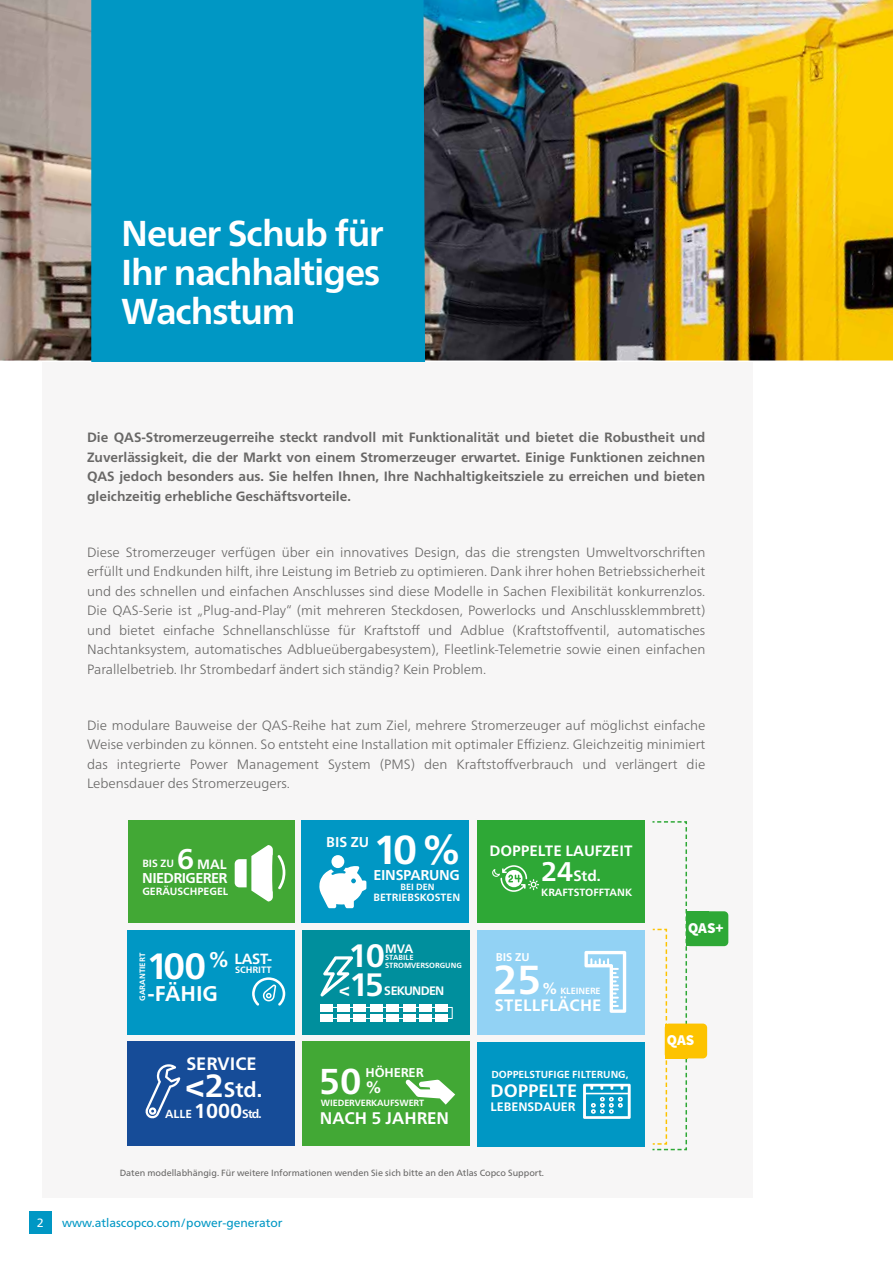
<style>
.page{position:relative;width:893px;height:1263px;background:#fff}
.page>*{position:absolute;margin:0;border:0;box-sizing:border-box;transform-origin:0 0}
.t1{font:700 40.5px "Neue Frutiger World";color:#fff}
.t2{font:700 36.6px "Neue Frutiger World";color:#fff}
.t3{font:700 36px/39px "Neue Frutiger World";letter-spacing:-.03em;color:#fff;text-align:justify}
.t4{font:700 32.4px "Neue Frutiger World";color:#fff}
.t5{font:700 28.5px "Neue Frutiger World";color:#fff}
.t6{font:700 21.3px "Neue Frutiger World";color:#fff}
.t7{font:700 21px "Neue Frutiger World";color:#fff}
.t8{font:700 18px "Neue Frutiger World";color:#fff}
.t9{font:700 16.8px "Neue Frutiger World";color:#fff}
.t10{font:700 16.5px "Neue Frutiger World";letter-spacing:.01em;color:#fff}
.t11{font:700 15px "Neue Frutiger World";color:#fff}
.t12{font:900 15px "Source Sans Pro";letter-spacing:-.005em;color:#fff}
.t13{font:700 14.85px "Neue Frutiger World";color:#fff}
.t14{font:700 14.25px "Neue Frutiger World";letter-spacing:-.03em;color:#fff}
.t15{font:300 13.5px/19.5px "Neue Frutiger World";color:#686766;text-align:justify}
.t16{font:700 13.5px/19.5px "Neue Frutiger World";color:#686766;text-align:justify}
.t17{font:700 13.5px "Neue Frutiger World";color:#fff}
.t18{font:700 12.75px "Neue Frutiger World";letter-spacing:-.01em;color:#fff}
.t19{font:700 12.3px "Neue Frutiger World";color:#fff}
.t20{font:700 12.3px "Neue Frutiger World";letter-spacing:-.06em;color:#fff}
.t21{font:12px "Neue Frutiger World";color:#0097c4}
.t22{font:12px "Neue Frutiger World";color:#fff}
.t23{font:700 11.7px "Neue Frutiger World";color:#fff}
.t24{font:700 11.25px "Neue Frutiger World";color:#fff}
.t25{font:700 10.5px "Neue Frutiger World";color:#fff}
.t26{font:700 10.2px "Neue Frutiger World";color:#fff}
.t27{font:700 9.3px "Neue Frutiger World";color:#fff}
.t28{font:9px "Neue Frutiger World";color:#686766}
.t29{font:700 9px "Neue Frutiger World";letter-spacing:-.01em;color:#fff}
.t30{font:700 7.8px "Neue Frutiger World";color:#fff}
.t31{font:700 7.5px/7.5px "Neue Frutiger World";color:#fff}
.s1{font-size:27px}
.s2{font-size:18px}
.s3{font-size:15.75px}
.s4{font-size:32.1px}
.s5{font-size:20.25px}
.s6{font-size:12px}
.s7{font-size:16.65px}
</style>
<div class="page">
<img style="left:0;top:0;width:893px;height:360px">
<div style="left:91px;top:0;width:334px;height:362px;background:#0097c4"></div>
<div style="left:43px;top:362px;width:710px;height:836px;background:#f7f6f6"></div>
<svg style="left:652px;top:821px;width:36px;height:330px"></svg>
<div style="left:686px;top:911px;width:42px;height:35px;background:#2ea836;border-radius:4px"></div>
<div style="left:686px;top:911px;width:22px;height:35px;background:#2ea836"></div>
<div style="left:665px;top:1023px;width:42px;height:35px;background:#fdc300;border-radius:4px"></div>
<div style="left:665px;top:1023px;width:22px;height:35px;background:#fdc300"></div>
<div style="left:128px;top:820px;width:167px;height:102px;background:#42a835"></div>
<div style="left:302px;top:820px;width:167px;height:102px;background:#0097c4"></div>
<div style="left:477px;top:820px;width:168px;height:102px;background:#2ea836"></div>
<div style="left:477px;top:1042px;width:168px;height:104px;background:#0097c4"></div>
<div style="left:127px;top:930px;width:168px;height:104px;background:#0097c4"></div>
<div style="left:302px;top:1042px;width:168px;height:104px;background:#42a835"></div>
<div style="left:302px;top:930px;width:168px;height:104px;background:#008f9d"></div>
<div style="left:127px;top:1041px;width:168px;height:104px;background:#164c98"></div>
<div style="left:477px;top:930px;width:168px;height:104px;background:#92d2f4"></div>
<svg style="left:235px;top:845px;width:50px;height:56px"></svg>
<svg style="left:319px;top:866px;width:47px;height:42px"></svg>
<div style="left:331px;top:855px;width:13px;height:13px;background:#fff;border-radius:50%"></div>
<svg style="left:492px;top:865px;width:47px;height:27px"></svg>
<svg style="left:583px;top:1084px;width:48px;height:35px"></svg>
<svg style="left:252px;top:977px;width:33px;height:29px"></svg>
<svg style="left:405px;top:1079px;width:50px;height:26px"></svg>
<svg style="left:320px;top:956px;width:33px;height:41px"></svg>
<div style="left:328px;top:1007px;width:125px;height:12px;border:1px solid #fff"></div>
<svg style="left:145px;top:1064px;width:35px;height:55px"></svg>
<svg style="left:584px;top:951px;width:42px;height:62px"></svg>
<div style="left:321px;top:1004px;width:12px;height:7px;background:#fff"></div>
<div style="left:321px;top:1015px;width:12px;height:7px;background:#fff"></div>
<div style="left:337px;top:1004px;width:13px;height:7px;background:#fff"></div>
<div style="left:337px;top:1015px;width:13px;height:7px;background:#fff"></div>
<div style="left:353px;top:1004px;width:13px;height:7px;background:#fff"></div>
<div style="left:353px;top:1015px;width:13px;height:7px;background:#fff"></div>
<div style="left:370px;top:1004px;width:13px;height:7px;background:#fff"></div>
<div style="left:370px;top:1015px;width:13px;height:7px;background:#fff"></div>
<div style="left:386px;top:1004px;width:13px;height:7px;background:#fff"></div>
<div style="left:386px;top:1015px;width:13px;height:7px;background:#fff"></div>
<div style="left:403px;top:1004px;width:13px;height:7px;background:#fff"></div>
<div style="left:403px;top:1015px;width:13px;height:7px;background:#fff"></div>
<div style="left:419px;top:1004px;width:13px;height:7px;background:#fff"></div>
<div style="left:419px;top:1015px;width:13px;height:7px;background:#fff"></div>
<div style="left:436px;top:1004px;width:12px;height:7px;background:#fff"></div>
<div style="left:436px;top:1015px;width:12px;height:7px;background:#fff"></div>
<div style="left:29px;top:1211px;width:22px;height:23px;background:#0097c4"></div>
<h3 class="t3" style="left:121px;top:214px;width:264px">Neuer Schub für Ihr nachhaltiges Wachstum</h3>
<p class="t16" style="left:87px;top:428px;width:620px">Die QAS-Stromerzeugerreihe steckt randvoll mit Funktionalität und bietet die Robustheit und Zuverlässigkeit, die der Markt von einem Stromerzeuger erwartet. Einige Funktionen zeichnen QAS jedoch besonders aus. Sie helfen Ihnen, Ihre Nachhaltigkeitsziele zu erreichen und bieten gleichzeitig erhebliche Geschäftsvorteile.</p>
<p class="t15" style="left:87px;top:543px;width:620px">Diese Stromerzeuger verfügen über ein innovatives Design, das die strengsten Umweltvorschriften erfüllt und Endkunden hilft, ihre Leistung im Betrieb zu optimieren. Dank ihrer hohen Betriebssicherheit und des schnellen und einfachen Anschlusses sind diese Modelle in Sachen Flexibilität konkurrenzlos.<br>Die QAS-Serie ist „Plug-and-Play“ (mit mehreren Steckdosen, Powerlocks und Anschlussklemmbrett) und bietet einfache Schnellanschlüsse für Kraftstoff und Adblue (Kraftstoffventil, automatisches Nachtanksystem, automatisches Adblueübergabesystem), Fleetlink-Telemetrie sowie einen einfachen Parallelbetrieb. Ihr Strombedarf ändert sich ständig? Kein Problem.</p>
<p class="t15" style="left:87px;top:715px;width:620px">Die modulare Bauweise der QAS-Reihe hat zum Ziel, mehrere Stromerzeuger auf möglichst einfache Weise verbinden zu können. So entsteht eine Installation mit optimaler Effizienz. Gleichzeitig minimiert das integrierte Power Management System (PMS) den Kraftstoffverbrauch und verlängert die Lebensdauer des Stromerzeugers.</p>
<h3 class="t5" style="left:177px;top:834px;width:18px">6</h3>
<p class="t17" style="left:197px;top:852px;width:31px">MAL</p>
<p class="t14" style="left:142px;top:865px;width:87px">NIEDRIGERER</p>
<p class="t25" style="left:142px;top:882px;width:87px">GERÄUSCHPEGEL</p>
<p class="t25" style="left:142px;top:854px;width:33px">BIS ZU</p>
<p class="t14" style="left:326px;top:830px;width:44px">BIS ZU</p>
<h1 class="t1" style="left:374px;top:815px;width:88px">10%</h1>
<p class="t14" style="left:373px;top:862px;width:88px">EINSPARUNG</p>
<p class="t25" style="left:373px;top:888px;width:88px">BETRIEBSKOSTEN</p>
<p class="t29" style="left:400px;top:879px;width:36px">BEI DEN</p>
<p class="t11" style="left:489px;top:837px;width:144px">DOPPELTE LAUFZEIT</p>
<p class="t25" style="left:541px;top:883px;width:92px">KRAFTSTOFFTANK</p>
<p class="t11" style="left:541px;top:863px;width:61px"><span class="s1">24</span>Std.</p>
<p class="t30" style="left:135px;top:1001px;width:50px;rotate:-90deg">GARANTIERT</p>
<h2 class="t2" style="left:147px;top:934px;width:84px">100<sup>%</sup></h2>
<p class="t13" style="left:234px;top:946px;width:39px">LAST-</p>
<p class="t27" style="left:235px;top:961px;width:38px">SCHRITT</p>
<h3 class="t6" style="left:148px;top:974px;width:72px">-FÄHIG</h3>
<h3 class="t4" style="left:350px;top:927px;width:36px">10</h3>
<p class="t19" style="left:385px;top:938px;width:30px">MVA</p>
<h3 class="t4" style="left:339px;top:956px;width:46px"><span class="s2">&lt;</span>15</h3>
<p class="t31" style="left:385px;top:954px;width:78px">STABILE<br>STROMVERSORGUNG</p>
<p class="t20" style="left:384px;top:980px;width:62px">SEKUNDEN</p>
<p class="t24" style="left:496px;top:947px;width:35px">BIS ZU</p>
<p class="t10" style="left:495px;top:991px;width:108px">STELLFLÄCHE</p>
<h1 class="t1" style="left:493px;top:944px;width:50px">25</h1>
<p class="t29" style="left:542px;top:983px;width:60px"><span class="s3">%</span> KLEINERE</p>
<h3 class="t8" style="left:186px;top:1047px;width:72px">SERVICE</h3>
<h3 class="t7" style="left:186px;top:1071px;width:78px"><span class="s4">&lt;2</span>Std.</h3>
<p class="t23" style="left:165px;top:1103px;width:98px">ALLE <span class="s5">1000</span><span class="s6">Std.</span></p>
<p class="t18" style="left:366px;top:1061px;width:60px">HÖHERER</p>
<p class="t29" style="left:321px;top:1095px;width:105px">WIEDERVERKAUFSWERT</p>
<p class="t9" style="left:320px;top:1103px;width:131px">NACH 5 JAHREN</p>
<h3 class="t3" style="left:319px;top:1061px;width:64px">50 <span class="s7">%</span></h3>
<p class="t26" style="left:491px;top:1065px;width:138px">DOPPELSTUFIGE FILTERUNG,</p>
<h3 class="t8" style="left:490px;top:1075px;width:88px">DOPPELTE</h3>
<p class="t19" style="left:490px;top:1095px;width:87px">LEBENSDAUER</p>
<p class="t28" style="left:120px;top:1165px;width:426px">Daten modellabhängig. Für weitere Informationen wenden Sie sich bitte an den Atlas Copco Support.</p>
<p class="t22" style="left:37px;top:1214px;width:8px">2</p>
<p class="t21" style="left:62px;top:1213px;width:222px">www.atlascopco.com/power-generator</p>
<p class="t12" style="left:688px;top:918px;width:37px">QAS+</p>
<p class="t12" style="left:667px;top:1030px;width:29px">QAS</p>
</div>
